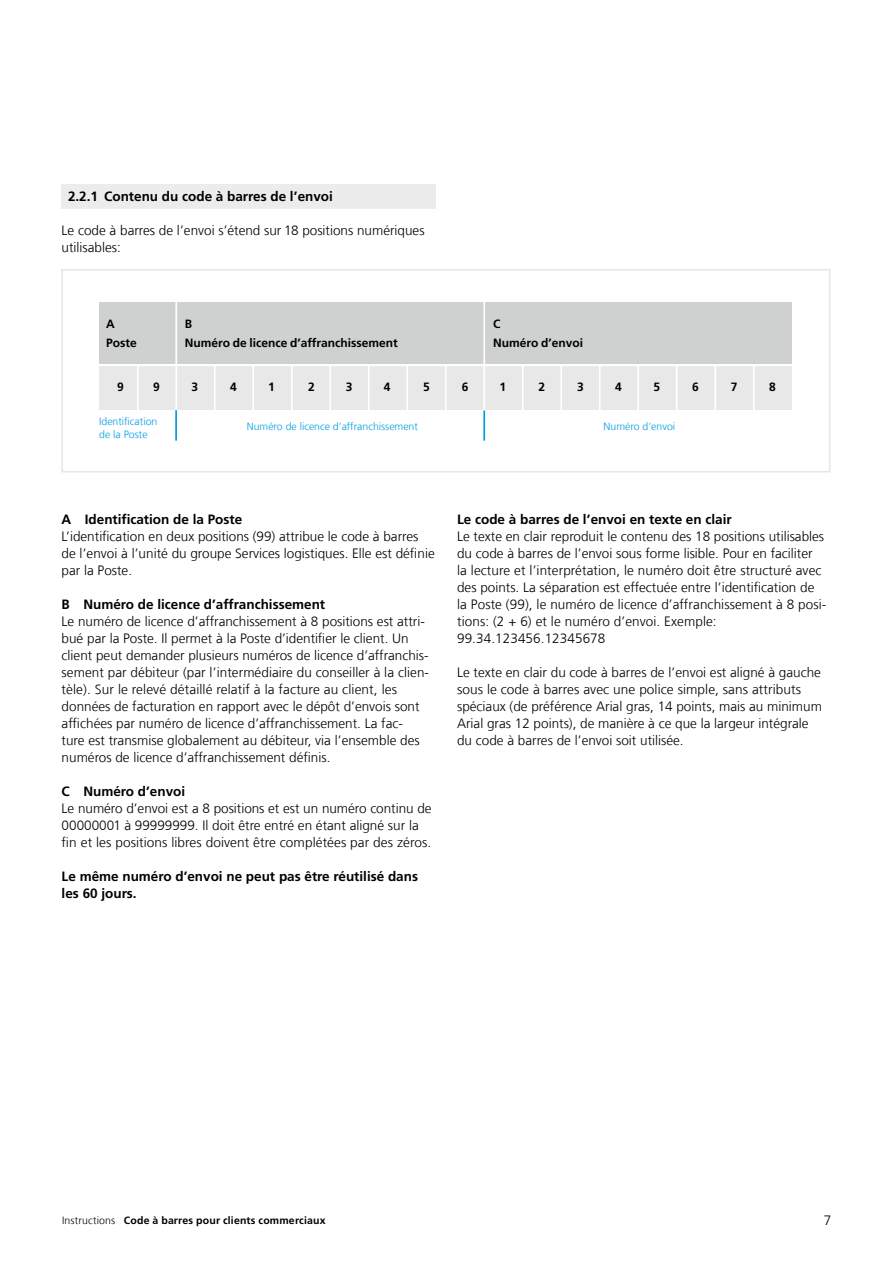
<style>
.page{position:relative;width:893px;height:1263px;background:#fff}
.page>*{position:absolute;margin:0;border:0;box-sizing:border-box;transform-origin:0 0}
.t1{font:300 13.5px/17px "Frutiger LT Com";color:#000}
.t2{font:700 13.5px/17px "Frutiger LT Com";color:#000}
.t3{font:700 12px "Frutiger LT Com";color:#000}
.t4{font:300 10.5px/12.8px "Frutiger LT Com";color:#009ee3}
.t5{font:700 10.5px "Frutiger LT Com";letter-spacing:.02em;color:#000}
.s1{font-weight:300}
</style>
<div class="page">
<div style="left:62px;top:184px;width:374px;height:25px;background:#ececec"></div>
<div style="left:61px;top:269px;width:769px;height:203px;border:2px solid #e6e6e6"></div>
<div style="left:99px;top:365px;width:693px;height:45px;background:#e8e8e8"></div>
<div style="left:99px;top:303px;width:693px;height:61px;background:#cfd0d0"></div>
<hr style="left:137px;top:364px;width:2px;height:48px;background:#fff">
<hr style="left:175px;top:300px;width:2px;height:112px;background:#fff">
<hr style="left:214px;top:364px;width:2px;height:48px;background:#fff">
<hr style="left:252px;top:364px;width:2px;height:48px;background:#fff">
<hr style="left:291px;top:364px;width:2px;height:48px;background:#fff">
<hr style="left:329px;top:364px;width:2px;height:48px;background:#fff">
<hr style="left:368px;top:364px;width:2px;height:48px;background:#fff">
<hr style="left:406px;top:364px;width:2px;height:48px;background:#fff">
<hr style="left:445px;top:364px;width:2px;height:48px;background:#fff">
<hr style="left:483px;top:293px;width:2px;height:119px;background:#fff">
<hr style="left:522px;top:364px;width:2px;height:48px;background:#fff">
<hr style="left:560px;top:364px;width:2px;height:48px;background:#fff">
<hr style="left:599px;top:364px;width:2px;height:48px;background:#fff">
<hr style="left:637px;top:364px;width:2px;height:48px;background:#fff">
<hr style="left:676px;top:364px;width:2px;height:48px;background:#fff">
<hr style="left:714px;top:364px;width:2px;height:48px;background:#fff">
<hr style="left:753px;top:364px;width:2px;height:48px;background:#fff">
<hr style="left:96px;top:364px;width:703px;height:2px;background:#fff">
<hr style="left:483px;top:410px;width:2px;height:31px;background:#009ee3">
<hr style="left:175px;top:410px;width:2px;height:31px;background:#009ee3">
<h3 class="t2" style="left:68px;top:188px;width:266px">2.2.1 Contenu du code à barres de l’envoi</h3>
<p class="t1" style="left:62px;top:222px;width:364px">Le code à barres de l’envoi s’étend sur 18 positions numériques utilisables:</p>
<p class="t3" style="left:106px;top:316px;width:10px">A</p>
<p class="t3" style="left:185px;top:316px;width:9px">B</p>
<p class="t3" style="left:493px;top:316px;width:9px">C</p>
<p class="t3" style="left:106px;top:336px;width:32px">Poste</p>
<p class="t3" style="left:185px;top:336px;width:214px">Numéro de licence d’affranchissement</p>
<p class="t3" style="left:493px;top:336px;width:91px">Numéro d’envoi</p>
<p class="t3" style="left:117px;top:380px;width:8px">9</p>
<p class="t3" style="left:153px;top:380px;width:8px">9</p>
<p class="t3" style="left:191px;top:380px;width:8px">3</p>
<p class="t3" style="left:230px;top:380px;width:8px">4</p>
<p class="t3" style="left:268px;top:380px;width:8px">1</p>
<p class="t3" style="left:308px;top:380px;width:8px">2</p>
<p class="t3" style="left:346px;top:380px;width:8px">3</p>
<p class="t3" style="left:384px;top:380px;width:8px">4</p>
<p class="t3" style="left:423px;top:380px;width:8px">5</p>
<p class="t3" style="left:462px;top:380px;width:8px">6</p>
<p class="t3" style="left:499px;top:380px;width:8px">1</p>
<p class="t3" style="left:539px;top:380px;width:8px">2</p>
<p class="t3" style="left:577px;top:380px;width:8px">3</p>
<p class="t3" style="left:615px;top:380px;width:8px">4</p>
<p class="t3" style="left:653px;top:380px;width:8px">5</p>
<p class="t3" style="left:692px;top:380px;width:8px">6</p>
<p class="t3" style="left:731px;top:380px;width:8px">7</p>
<p class="t3" style="left:769px;top:380px;width:8px">8</p>
<p class="t4" style="left:99px;top:415px;width:60px">Identification de la Poste</p>
<p class="t4" style="left:247px;top:420px;width:173px">Numéro de licence d’affranchissement</p>
<p class="t4" style="left:604px;top:420px;width:73px">Numéro d’envoi</p>
<h4 class="t2" style="left:62px;top:511px;width:182px">A Identification de la Poste</h4>
<p class="t1" style="left:62px;top:528px;width:375px">L’identification en deux positions (99) attribue le code à barres de l’envoi à l’unité du groupe Services logistiques. Elle est définie par la Poste.</p>
<h4 class="t2" style="left:62px;top:596px;width:265px">B Numéro de licence d’affranchissement</h4>
<p class="t1" style="left:62px;top:613px;width:369px">Le numéro de licence d’affranchissement à 8 positions est attri&shy;bué par la Poste. Il permet à la Poste d’identifier le client. Un client peut demander plusieurs numéros de licence d’affranchis&shy;sement par débiteur (par l’intermédiaire du conseiller à la clien&shy;tèle). Sur le relevé détaillé relatif à la facture au client, les données de facturation en rapport avec le dépôt d’envois sont affichées par numéro de licence d’affranchissement. La fac&shy;ture est transmise globalement au débiteur, via l’ensemble des numéros de licence d’affranchissement définis.</p>
<h4 class="t2" style="left:62px;top:783px;width:125px">C Numéro d’envoi</h4>
<p class="t1" style="left:62px;top:800px;width:371px">Le numéro d’envoi est a 8 positions et est un numéro continu de<br>00000001 à 99999999. Il doit être entré en étant aligné sur la fin et les positions libres doivent être complétées par des zéros.</p>
<p class="t2" style="left:62px;top:868px;width:358px">Le même numéro d’envoi ne peut pas être réutilisé dans les 60 jours.</p>
<h4 class="t2" style="left:457px;top:511px;width:276px">Le code à barres de l’envoi en texte en clair</h4>
<p class="t1" style="left:457px;top:528px;width:371px">Le texte en clair reproduit le contenu des 18 positions utilisables du code à barres de l’envoi sous forme lisible. Pour en faciliter<br>la lecture et l’interprétation, le numéro doit être structuré avec des points. La séparation est effectuée entre l’identification de la Poste (99), le numéro de licence d’affranchissement à 8 posi&shy;tions: (2 + 6) et le numéro d’envoi. Exemple:<br>99.34.123456.12345678</p>
<p class="t1" style="left:457px;top:664px;width:366px">Le texte en clair du code à barres de l’envoi est aligné à gauche sous le code à barres avec une police simple, sans attributs spéciaux (de préférence Arial gras, 14 points, mais au minimum Arial gras 12 points), de manière à ce que la largeur intégrale du code à barres de l’envoi soit utilisée.</p>
<p class="t5" style="left:62px;top:1214px;width:265px"><span class="s1">Instructions</span> Code à barres pour clients commerciaux</p>
<p class="t1" style="left:824px;top:1212px;width:9px">7</p>
</div>
